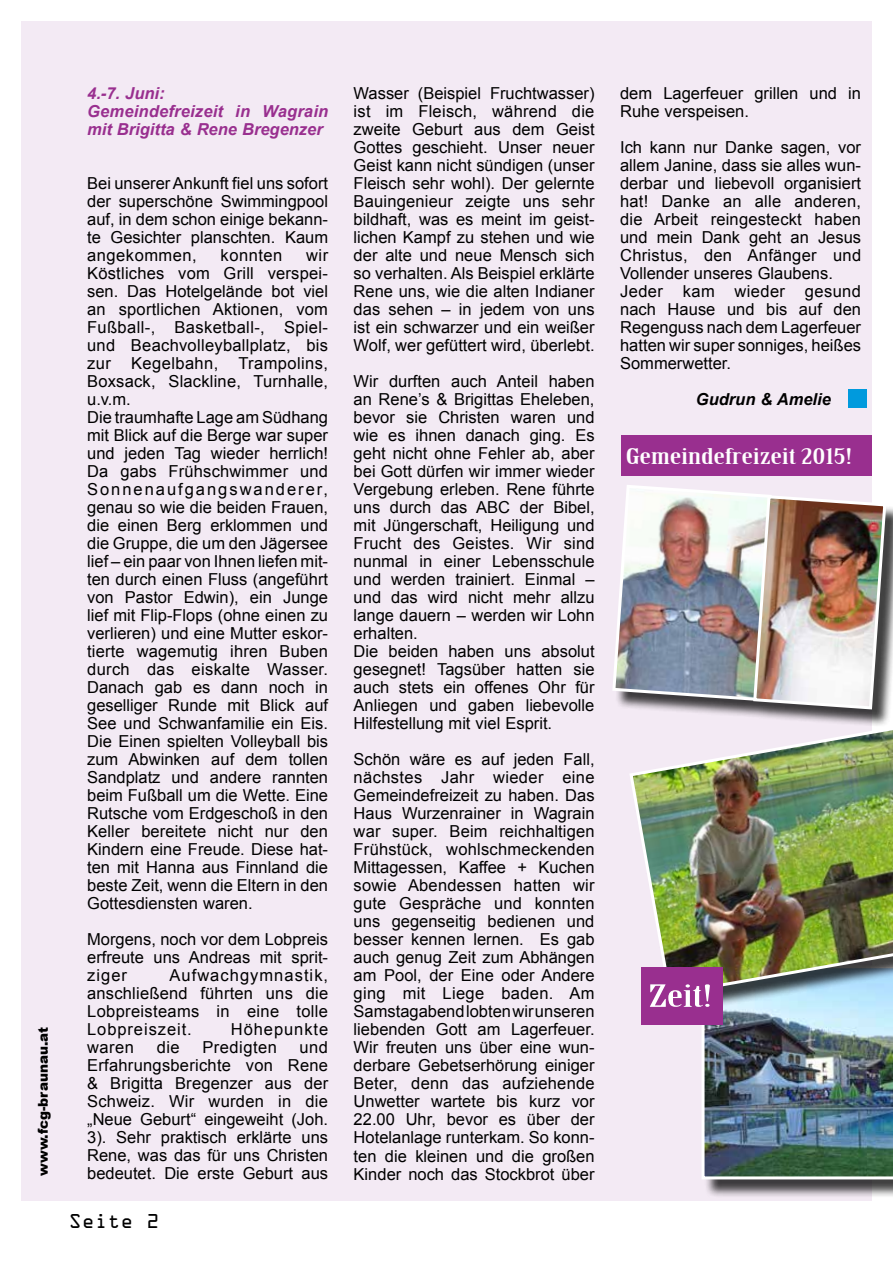
<style>
.page{position:relative;width:893px;height:1263px;background:#fff}
.page>*{position:absolute;margin:0;border:0;box-sizing:border-box;transform-origin:0 0}
.t1{font:30px "Birch Std";color:#fff;scale:2 1}
.t2{font:21.15px "Birch Std";color:#fff;scale:2 1}
.t3{font:18px "OCRA Std";color:#000}
.t4{font:16.5px/18px "Arial";color:#000;text-align:justify}
.t5{font:italic 700 16.5px/18px "Arial";color:#992f8f}
.t6{font:16.5px "Arial";letter-spacing:.03em;color:#000}
.t7{font:italic 700 16.5px "Arial";color:#000}
.t8{font:16.5px "Arial";letter-spacing:.055em;color:#000}
.t9{font:900 13.5px "Arial";color:#000}
</style>
<div class="page">
<div style="left:21px;top:21px;width:851px;height:1179px;background:#f3eaf4"></div>
<div style="left:704px;top:967px;width:189px;height:231px;background:#000;opacity:.75"></div>
<img style="left:701px;top:1014px;width:192px;height:165px">
<div style="left:632px;top:724px;width:261px;height:290px;background:#000;opacity:.75"></div>
<img style="left:630px;top:728px;width:263px;height:269px">
<div style="left:621px;top:435px;width:251px;height:41px;background:#992f8f"></div>
<div style="left:641px;top:967px;width:82px;height:57px;background:#992f8f"></div>
<div style="left:615px;top:488px;width:278px;height:240px;background:#000;opacity:.75"></div>
<img style="left:612px;top:485px;width:276px;height:226px">
<div style="left:848px;top:389px;width:18px;height:19px;background:#009add"></div>
<p class="t9" style="left:33px;top:1176px;width:150px;rotate:-90deg">www.fcg-braunau.at</p>
<p class="t5" style="left:87px;top:85px;width:243px">4.-7. Juni:<br>Gemeindefreizeit in Wagrain mit Brigitta &amp; Rene Bregenzer</p>
<p class="t4" style="left:87px;top:175px;width:242px">Bei unserer Ankunft fiel uns sofort der superschöne Swimmingpool auf, in dem schon einige bekann&shy;te Gesichter planschten. Kaum angekommen,</p>
<p class="t4" style="left:87px;top:247px;width:243px;text-align:left;text-indent:219px">wir<br>Köstliches vom Grill verspei&shy;sen. Das Hotelgelände bot viel an sportlichen Aktionen, vom<br>Fußball-, Basketball-, Spiel&shy;und Beachvolleyballplatz, bis zur Kegelbahn, Trampolins,<br>Boxsack, Slackline, Turnhalle, u.v.m.<br>Die traumhafte Lage am Südhang mit Blick auf die Berge war super und jeden Tag wieder herrlich!<br>Da gabs Frühschwimmer und<br>Sonnenaufgangswanderer, genau so wie die beiden Frauen, die einen Berg erklommen und die Gruppe, die um den Jägersee lief – ein paar von Ihnen liefen mit&shy;ten durch einen Fluss (angeführt von Pastor Edwin), ein Junge lief mit Flip-Flops (ohne einen zu verlieren) und eine Mutter eskor&shy;tierte wagemutig ihren Buben durch das eiskalte Wasser.<br>Danach gab es dann noch in geselliger Runde mit Blick auf<br>See und Schwanfamilie ein Eis.<br>Die Einen spielten Volleyball bis zum Abwinken auf dem tollen<br>Sandplatz und andere rannten beim Fußball um die Wette. Eine<br>Rutsche vom Erdgeschoß in den<br>Keller bereitete nicht nur den<br>Kindern eine Freude. Diese hat&shy;ten mit Hanna aus Finnland die beste Zeit, wenn die Eltern in den<br>Gottesdiensten waren.</p>
<p class="t4" style="left:87px;top:931px;width:242px">Morgens, noch vor dem Lobpreis erfreute uns Andreas mit sprit&shy;ziger</p>
<p class="t6" style="left:221px;top:245px;width:63px">konnten</p>
<p class="t4" style="left:87px;top:967px;width:243px;text-indent:82px">Aufwachgymnastik, anschließend führten uns die Lobpreisteams in eine tolle Lobpreiszeit.</p>
<p class="t8" style="left:231px;top:1019px;width:99px">Höhepunkte</p>
<p class="t4" style="left:87px;top:1039px;width:48px">waren</p>
<p class="t4" style="left:157px;top:1039px;width:24px">die</p>
<p class="t6" style="left:202px;top:1037px;width:76px">Predigten</p>
<p class="t4" style="left:87px;top:1039px;width:243px;text-indent:212px">und Erfahrungsberichte von Rene &amp; Brigitta Bregenzer aus der Schweiz. Wir wurden in die „Neue Geburt“ eingeweiht (Joh.<br>3). Sehr praktisch erklärte uns Rene, was das für uns Christen bedeutet. Die erste Geburt aus</p>
<p class="t3" style="left:69px;top:1213px;width:92px">Seite 2</p>
<p class="t4" style="left:354px;top:85px;width:243px">Wasser (Beispiel Fruchtwasser) ist im Fleisch, während die zweite Geburt aus dem Geist Gottes geschieht. Unser neuer Geist kann nicht sündigen (unser Fleisch sehr wohl). Der gelernte Bauingenieur zeigte uns sehr bildhaft, was es meint im geist&shy;lichen Kampf zu stehen und wie der alte und neue Mensch sich so verhalten. Als Beispiel erklärte Rene uns, wie die alten Indianer das sehen – in jedem von uns ist ein schwarzer und ein weißer Wolf, wer gefüttert wird, überlebt.</p>
<p class="t4" style="left:354px;top:373px;width:243px;text-align:left">Wir durften auch Anteil haben an Rene’s &amp; Brigittas Eheleben, bevor sie Christen waren und wie es ihnen danach ging. Es geht nicht ohne Fehler ab, aber bei Gott dürfen wir immer wieder<br>Vergebung erleben. Rene führte uns durch das ABC der Bibel, mit Jüngerschaft, Heiligung und<br>Frucht des Geistes. Wir sind nunmal in einer Lebensschule und werden trainiert. Einmal – und das wird nicht mehr allzu lange dauern – werden wir Lohn erhalten.<br>Die beiden haben uns absolut gesegnet! Tagsüber hatten sie auch stets ein offenes Ohr für<br>Anliegen und gaben liebevolle<br>Hilfestellung mit viel Esprit.</p>
<p class="t4" style="left:354px;top:751px;width:243px">Schön wäre es auf jeden Fall, nächstes Jahr wieder eine Gemeindefreizeit zu haben. Das Haus Wurzenrainer in Wagrain war super. Beim reichhaltigen Frühstück, wohlschmeckenden Mittagessen, Kaffee + Kuchen sowie Abendessen hatten wir gute Gespräche und konnten uns gegenseitig bedienen und besser kennen lernen. Es gab auch genug Zeit zum Abhängen am Pool, der Eine oder Andere ging mit Liege baden. Am Samstagabend lobten wir unseren liebenden Gott am Lagerfeuer.<br>Wir freuten uns über eine wun&shy;derbare Gebetserhörung einiger Beter, denn das aufziehende Unwetter wartete bis kurz vor 22.00 Uhr, bevor es über der Hotelanlage runterkam. So konn&shy;ten die kleinen und die großen Kinder noch das Stockbrot über</p>
<p class="t4" style="left:620px;top:85px;width:242px">dem Lagerfeuer grillen und in<br>Ruhe verspeisen.</p>
<p class="t4" style="left:620px;top:139px;width:243px;text-align:left">Ich kann nur Danke sagen, vor allem Janine, dass sie alles wun&shy;derbar und liebevoll organisiert hat! Danke an alle anderen, die Arbeit reingesteckt haben und mein Dank geht an Jesus<br>Christus, den Anfänger und<br>Vollender unseres Glaubens.<br>Jeder kam wieder gesund nach Hause und bis auf den<br>Regenguss nach dem Lagerfeuer hatten wir super sonniges, heißes<br>Sommerwetter.</p>
<p class="t7" style="left:696px;top:389px;width:137px">Gudrun &amp; Amelie</p>
<p class="t2" style="left:626px;top:444px;width:115px">Gemeindefreizeit 2015!</p>
<h1 class="t1" style="left:648px;top:979px;width:33px">Zeit!</h1>
</div>
